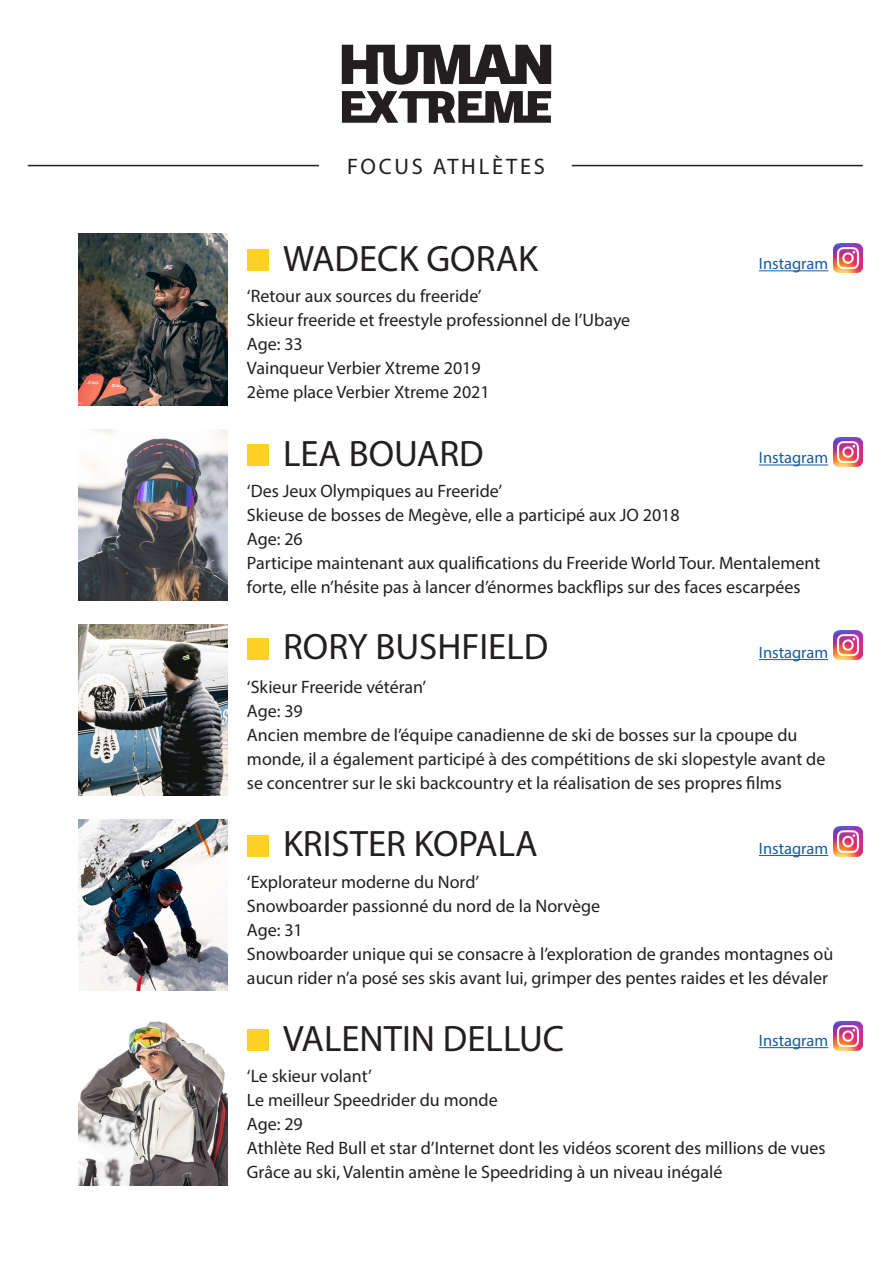
<style>
.page{position:relative;width:893px;height:1263px;background:#fff}
.page>*{position:absolute;margin:0;border:0;box-sizing:border-box;transform-origin:0 0}
.t1{font:36.9px "Myriad Pro";color:#231f20}
.t2{font:22.5px "Myriad Pro";letter-spacing:.12em;color:#231f20}
.t3{font:18px/24px "Myriad Pro";color:#231f20}
.t4{font:16.5px "Myriad Pro";color:#175d9e}
</style>
<div class="page">
<img style="left:79px;top:624px;width:148px;height:172px">
<img style="left:79px;top:820px;width:148px;height:171px">
<img style="left:79px;top:234px;width:148px;height:171px">
<img style="left:79px;top:429px;width:148px;height:171px">
<img style="left:79px;top:1021px;width:148px;height:164px">
<hr style="left:28px;top:165px;width:291px;height:1px;background:#231f20">
<hr style="left:572px;top:165px;width:291px;height:1px;background:#231f20">
<svg style="left:342px;top:91px;width:209px;height:32px"></svg>
<svg style="left:342px;top:45px;width:209px;height:40px"></svg>
<div style="left:247px;top:249px;width:21px;height:21px;background:#ffd124"></div>
<div style="left:247px;top:445px;width:21px;height:21px;background:#ffd124"></div>
<div style="left:247px;top:639px;width:21px;height:21px;background:#ffd124"></div>
<div style="left:247px;top:835px;width:21px;height:21px;background:#ffd124"></div>
<div style="left:247px;top:1029px;width:21px;height:21px;background:#ffd124"></div>
<img style="left:833px;top:243px;width:30px;height:30px">
<img style="left:833px;top:438px;width:30px;height:29px">
<img style="left:833px;top:631px;width:30px;height:29px">
<img style="left:833px;top:827px;width:30px;height:29px">
<img style="left:833px;top:1021px;width:30px;height:29px">
<hr style="left:759px;top:270px;width:69px;height:1px;background:#175d9e">
<hr style="left:759px;top:465px;width:69px;height:1px;background:#175d9e">
<hr style="left:759px;top:855px;width:69px;height:1px;background:#175d9e">
<hr style="left:759px;top:659px;width:69px;height:1px;background:#175d9e">
<hr style="left:759px;top:1047px;width:69px;height:1px;background:#175d9e">
<p class="t2" style="left:347px;top:152px;width:199px">FOCUS ATHLÈTES</p>
<p class="t1" style="left:283px;top:236px;width:257px">WADECK GORAK</p>
<p class="t3" style="left:247px;top:284px;width:236px">‘Retour aux sources du freeride’</p>
<p class="t3" style="left:247px;top:308px;width:385px">Skieur freeride et freestyle professionnel de l’Ubaye</p>
<p class="t3" style="left:247px;top:332px;width:57px">Age: 33</p>
<p class="t3" style="left:247px;top:356px;width:235px">Vainqueur Verbier Xtreme 2019</p>
<p class="t3" style="left:247px;top:380px;width:244px">2ème place Verbier Xtreme 2021</p>
<p class="t1" style="left:283px;top:431px;width:202px">LEA BOUARD</p>
<p class="t4" style="left:759px;top:253px;width:71px">Instagram</p>
<p class="t4" style="left:759px;top:448px;width:71px">Instagram</p>
<p class="t3" style="left:247px;top:479px;width:257px">‘Des Jeux Olympiques au Freeride’</p>
<p class="t3" style="left:247px;top:503px;width:434px">Skieuse de bosses de Megève, elle a participé aux JO 2018</p>
<p class="t3" style="left:247px;top:527px;width:57px">Age: 26</p>
<p class="t3" style="left:247px;top:551px;width:575px">Participe maintenant aux qualifications du Freeride World Tour. Mentalement forte, elle n’hésite pas à lancer d’énormes backflips sur des faces escarpées</p>
<p class="t1" style="left:283px;top:624px;width:267px">RORY BUSHFIELD</p>
<p class="t4" style="left:759px;top:642px;width:71px">Instagram</p>
<p class="t3" style="left:247px;top:674px;width:181px">‘Skieur Freeride vétéran’</p>
<p class="t3" style="left:247px;top:698px;width:57px">Age: 39</p>
<p class="t3" style="left:247px;top:722px;width:580px">Ancien membre de l’équipe canadienne de ski de bosses sur la cpoupe du monde, il a également participé à des compétitions de ski slopestyle avant de se concentrer sur le ski backcountry et la réalisation de ses propres films</p>
<p class="t1" style="left:283px;top:820px;width:256px">KRISTER KOPALA</p>
<p class="t4" style="left:759px;top:838px;width:71px">Instagram</p>
<p class="t3" style="left:247px;top:869px;width:234px">‘Explorateur moderne du Nord’</p>
<p class="t3" style="left:247px;top:893px;width:355px">Snowboarder passionné du nord de la Norvège</p>
<p class="t3" style="left:247px;top:917px;width:57px">Age: 31</p>
<p class="t3" style="left:247px;top:941px;width:588px">Snowboarder unique qui se consacre à l’exploration de grandes montagnes où aucun rider n’a posé ses skis avant lui, grimper des pentes raides et les dévaler</p>
<p class="t1" style="left:283px;top:1015px;width:283px">VALENTIN DELLUC</p>
<p class="t4" style="left:759px;top:1030px;width:71px">Instagram</p>
<p class="t3" style="left:247px;top:1063px;width:126px">‘Le skieur volant’</p>
<p class="t3" style="left:247px;top:1087px;width:252px">Le meilleur Speedrider du monde</p>
<p class="t3" style="left:247px;top:1111px;width:57px">Age: 29</p>
<p class="t3" style="left:247px;top:1135px;width:580px">Athlète Red Bull et star d’Internet dont les vidéos scorent des millions de vues</p>
<p class="t3" style="left:247px;top:1159px;width:477px">Grâce au ski, Valentin amène le Speedriding à un niveau inégalé</p>
</div>
